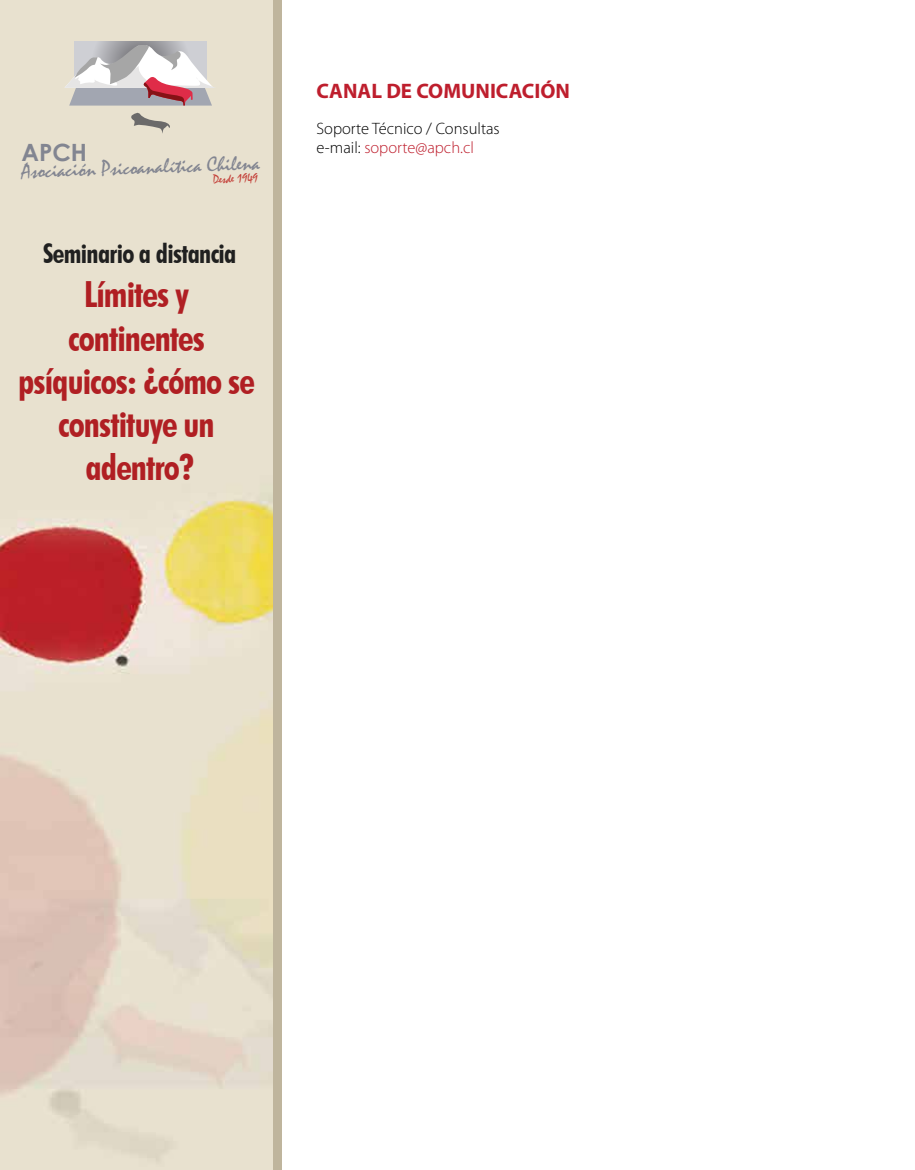
<style>
.page{position:relative;width:915px;height:1170px;background:#fff}
.page>*{position:absolute;margin:0;border:0;box-sizing:border-box;transform-origin:0 0}
.t1{font:700 condensed 36px/43.2px "Futura BT";letter-spacing:-.025em;color:#b01f23;text-align:center}
.t2{font:700 condensed 27px "Futura BT";letter-spacing:-.025em;color:#202020}
.t3{font:700 23.85px "Century Gothic";color:#828591}
.t4{font:21.45px "Mistral";color:#828591}
.t5{font:700 21px "Myriad Pro";color:#be1e2d}
.t6{font:300 16.5px/18px "Myriad Pro";color:#000}
.t7{font:12.6px "Mistral";color:#c4413a}
.s1{color:#be1e2d}
</style>
<div class="page">
<img style="left:0;top:0;width:273px;height:1169px">
<div style="left:273px;top:0;width:8px;height:1169px;background:#bfb59d"></div>
<svg style="left:74px;top:41px;width:132px;height:1px"></svg>
<svg style="left:64px;top:42px;width:152px;height:94px;background:#d2c8c4"></svg>
<p class="t3" style="left:21px;top:137px;width:67px">APCH</p>
<p class="t4" style="left:21px;top:159px;width:240px;rotate:-2deg">Asociación Psicoanalítica Chilena</p>
<p class="t7" style="left:213px;top:172px;width:46px;rotate:-2deg">Desde 1949</p>
<p class="t2" style="left:43px;top:237px;width:195px">Seminario a distancia</p>
<p class="t1" style="left:18px;top:273px;width:238px">Límites y continentes psíquicos: ¿cómo se constituye un adentro?</p>
<p class="t5" style="left:316px;top:78px;width:255px">CANAL DE COMUNICACIÓN</p>
<p class="t6" style="left:316px;top:120px;width:185px">Soporte Técnico / Consultas e-mail: <span class="s1">soporte@apch.cl</span></p>
</div>
